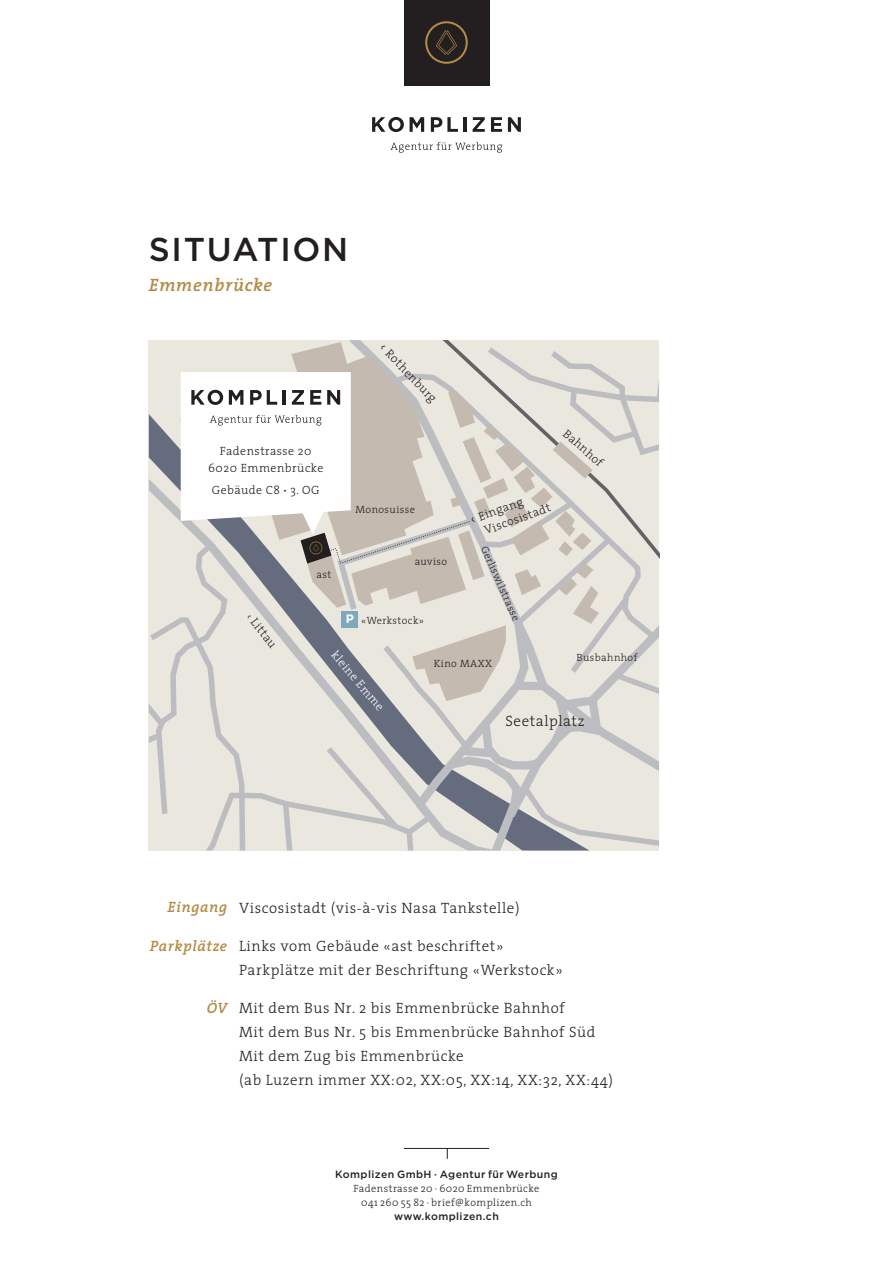
<style>
.page{position:relative;width:893px;height:1263px;background:#fff}
.page>*{position:absolute;margin:0;border:0;box-sizing:border-box;transform-origin:0 0}
.t1{font:500 33px "Gotham";letter-spacing:.05em;color:#231f20}
.t2{font:italic 600 18px "The Serif";letter-spacing:.04em;color:#b38b45}
.t3{font:300 15px/24px "The Serif";letter-spacing:.04em;color:#231f20}
.t4{font:700 12.15px "Gotham";color:#fff}
.t5{font:300 12px/15px "The Serif";letter-spacing:.04em;color:#231f20}
.t6{font:300 12px "The Serif";color:#fff}
.t7{font:300 10.5px/14.2px "The Serif";letter-spacing:.04em;color:#231f20;text-align:center}
.t8{font:500 10.5px "Gotham";letter-spacing:.04em;color:#231f20}
.s1{font-family:"Trade Gothic";font-weight:700}
.s2{font-size:15px}
.s3{font-weight:600;font-style:italic;color:#b38b45}
</style>
<div class="page">
<svg style="left:149px;top:340px;width:510px;height:510px;background:#d9d7d3"></svg>
<svg style="left:372px;top:117px;width:32px;height:15px"></svg>
<svg style="left:410px;top:117px;width:14px;height:15px"></svg>
<svg style="left:431px;top:117px;width:27px;height:15px"></svg>
<hr style="left:463px;top:117px;width:4px;height:15px;background:#231f20">
<svg style="left:473px;top:117px;width:12px;height:15px"></svg>
<svg style="left:491px;top:117px;width:11px;height:15px"></svg>
<svg style="left:508px;top:117px;width:13px;height:15px"></svg>
<svg style="left:390px;top:142px;width:112px;height:11px"></svg>
<div style="left:404px;top:0;width:85px;height:85px;background:#231f20"></div>
<svg style="left:425px;top:21px;width:43px;height:43px"></svg>
<hr style="left:404px;top:1148px;width:85px;height:1px;background:#231f20">
<svg style="left:181px;top:342px;width:418px;height:359px"></svg>
<h1 class="t1" style="left:149px;top:231px;width:201px">SITUATION</h1>
<p class="t2" style="left:149px;top:270px;width:125px">Emmenbrücke</p>
<p class="t5" style="left:208px;top:443px;width:117px;line-height:16.5px;text-align:center">Fadenstrasse 20<br>6020 Emmenbrücke</p>
<p class="t5" style="left:212px;top:482px;width:109px">Gebäude C8 <span class="s1">·</span> 3. OG</p>
<p class="t5" style="left:387px;top:340px;width:78px;rotate:46deg"><span class="s2">‹</span> Rothenburg</p>
<p class="t7" style="left:355px;top:502px;width:61px">Monosuisse</p>
<p class="t5" style="left:477px;top:509px;width:71px;text-indent:-9px;rotate:-20deg"><span class="s2">‹</span> Eingang<br>Viscosistadt</p>
<p class="t5" style="left:255px;top:609px;width:42px;rotate:52deg">‹ Littau</p>
<p class="t7" style="left:491px;top:543px;width:82px;rotate:66deg">Gerliswilstrasse</p>
<p class="t7" style="left:434px;top:656px;width:60px">Kino MAXX</p>
<p class="t7" style="left:415px;top:554px;width:34px">auviso</p>
<p class="t7" style="left:316px;top:567px;width:16px">ast</p>
<p class="t4" style="left:346px;top:612px;width:10px">P</p>
<p class="t7" style="left:361px;top:613px;width:64px">«Werkstock»</p>
<p class="t6" style="left:341px;top:646px;width:76px;rotate:50deg">kleine Emme</p>
<p class="t5" style="left:570px;top:426px;width:50px;rotate:41deg">Bahnhof</p>
<p class="t7" style="left:577px;top:650px;width:62px">Busbahnhof</p>
<p class="t3" style="left:505px;top:709px;width:81px">Seetalplatz</p>
<p class="t3" style="left:168px;top:895px;width:353px"><span class="s3">Eingang</span> Viscosistadt (vis-à-vis Nasa Tankstelle)</p>
<p class="t3" style="left:239px;top:933px;width:325px;text-indent:-89px"><span class="s3">Parkplätze</span> Links vom Gebäude «ast beschriftet»<br>Parkplätze mit der Beschriftung «Werkstock»</p>
<p class="t3" style="left:239px;top:995px;width:375px;text-indent:-32px"><span class="s3">ÖV</span> Mit dem Bus Nr. 2 bis Emmenbrücke Bahnhof<br>Mit dem Bus Nr. 5 bis Emmenbrücke Bahnhof Süd Mit dem Zug bis Emmenbrücke<br>(ab Luzern immer XX:02, XX:05, XX:14, XX:32, XX:44)</p>
<p class="t8" style="left:335px;top:1168px;width:224px">Komplizen GmbH · Agentur für Werbung</p>
<p class="t7" style="left:353px;top:1181px;width:188px">Fadenstrasse 20 · 6020 Emmenbrücke<br>041 260 55 82 · brief@komplizen.ch</p>
<p class="t8" style="left:394px;top:1211px;width:106px">www.komplizen.ch</p>
</div>
